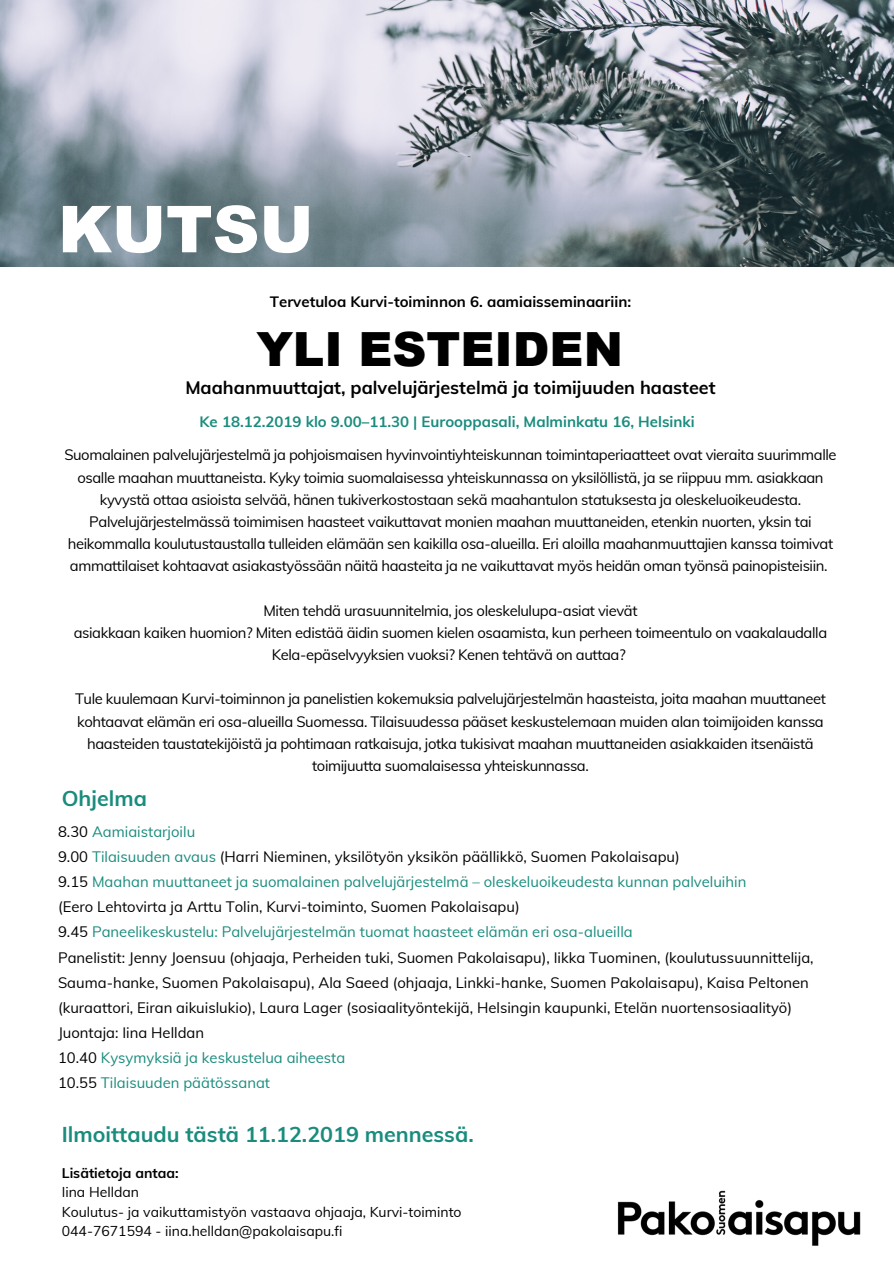
<style>
.page{position:relative;width:894px;height:1264px;background:#fff}
.page>*{position:absolute;margin:0;border:0;box-sizing:border-box;transform-origin:0 0}
.t1{font:900 64.65px "Arial";color:#fff}
.t2{font:900 47.1px "Arial";color:#000}
.t3{font:700 21.45px "Muli";color:#198c7d}
.t4{font:700 18px "Muli";color:#000}
.t5{font:700 15px "Muli";color:#198c7d}
.t6{font:700 15px "Muli";color:#000}
.t7{font:14.85px/22.2px "Muli";letter-spacing:-.025em;color:#000;text-align:center}
.t8{font:14.85px/25px "Muli";color:#000}
.t9{font:13.95px/19.2px "Muli";color:#000}
.t10{font:700 13.95px "Muli";color:#000}
.s1{color:#198c7d}
</style>
<div class="page">
<img style="left:617px;top:1190px;width:244px;height:56px">
<img style="left:0;top:0;width:893px;height:266px">
<h1 class="t1" style="left:58px;top:181px;width:257px">KUTSU</h1>
<p class="t6" style="left:270px;top:292px;width:363px">Tervetuloa Kurvi-toiminnon 6. aamiaisseminaariin:</p>
<h2 class="t2" style="left:256px;top:314px;width:368px">YLI ESTEIDEN</h2>
<p class="t4" style="left:185px;top:375px;width:531px">Maahanmuuttajat, palvelujärjestelmä ja toimijuuden haasteet</p>
<p class="t5" style="left:199px;top:412px;width:496px">Ke 18.12.2019 klo 9.00–11.30 | Eurooppasali, Malminkatu 16, Helsinki</p>
<p class="t7" style="left:64px;top:444px;width:773px">Suomalainen palvelujärjestelmä ja pohjoismaisen hyvinvointiyhteiskunnan toimintaperiaatteet ovat vieraita suurimmalle osalle maahan muuttaneista. Kyky toimia suomalaisessa yhteiskunnassa on yksilöllistä, ja se riippuu mm. asiakkaan kyvystä ottaa asioista selvää, hänen tukiverkostostaan sekä maahantulon statuksesta ja oleskeluoikeudesta.<br>Palvelujärjestelmässä toimimisen haasteet vaikuttavat monien maahan muuttaneiden, etenkin nuorten, yksin tai heikommalla koulutustaustalla tulleiden elämään sen kaikilla osa-alueilla. Eri aloilla maahanmuuttajien kanssa toimivat ammattilaiset kohtaavat asiakastyössään näitä haasteita ja ne vaikuttavat myös heidän oman työnsä painopisteisiin.</p>
<p class="t7" style="left:74px;top:599px;width:754px">Miten tehdä urasuunnitelmia, jos oleskelulupa-asiat vievät<br>asiakkaan kaiken huomion? Miten edistää äidin suomen kielen osaamista, kun perheen toimeentulo on vaakalaudalla<br>Kela-epäselvyyksien vuoksi? Kenen tehtävä on auttaa?</p>
<p class="t7" style="left:75px;top:687px;width:752px">Tule kuulemaan Kurvi-toiminnon ja panelistien kokemuksia palvelujärjestelmän haasteista, joita maahan muuttaneet kohtaavat elämän eri osa-alueilla Suomessa. Tilaisuudessa pääset keskustelemaan muiden alan toimijoiden kanssa haasteiden taustatekijöistä ja pohtimaan ratkaisuja, jotka tukisivat maahan muuttaneiden asiakkaiden itsenäistä toimijuutta suomalaisessa yhteiskunnassa.</p>
<h3 class="t3" style="left:62px;top:784px;width:87px">Ohjelma</h3>
<p class="t8" style="left:58px;top:819px;width:757px">8.30 <span class="s1">Aamiaistarjoilu<br></span>9.00 <span class="s1">Tilaisuuden avaus</span> (Harri Nieminen, yksilötyön yksikön päällikkö, Suomen Pakolaisapu)<br>9.15 <span class="s1">Maahan muuttaneet ja suomalainen palvelujärjestelmä – oleskeluoikeudesta kunnan palveluihin<br></span>(Eero Lehtovirta ja Arttu Tolin, Kurvi-toiminto, Suomen Pakolaisapu)<br>9.45 <span class="s1">Paneelikeskustelu: Palvelujärjestelmän tuomat haasteet elämän eri osa-alueilla<br></span>Panelistit: Jenny Joensuu (ohjaaja, Perheiden tuki, Suomen Pakolaisapu), Iikka Tuominen, (koulutussuunnittelija, Sauma-hanke, Suomen Pakolaisapu), Ala Saeed (ohjaaja, Linkki-hanke, Suomen Pakolaisapu), Kaisa Peltonen (kuraattori, Eiran aikuislukio), Laura Lager (sosiaalityöntekijä, Helsingin kaupunki, Etelän nuortensosiaalityö)<br>Juontaja: Iina Helldan<br>10.40 <span class="s1">Kysymyksiä ja keskustelua aiheesta<br></span>10.55 <span class="s1">Tilaisuuden päätössanat</span></p>
<h3 class="t3" style="left:62px;top:1120px;width:413px">Ilmoittaudu tästä 11.12.2019 mennessä.</h3>
<p class="t10" style="left:62px;top:1164px;width:118px">Lisätietoja antaa:</p>
<p class="t9" style="left:62px;top:1182px;width:401px">Iina Helldan<br>Koulutus- ja vaikuttamistyön vastaava ohjaaja, Kurvi-toiminto<br>044-7671594 - iina.helldan@pakolaisapu.fi</p>
</div>
